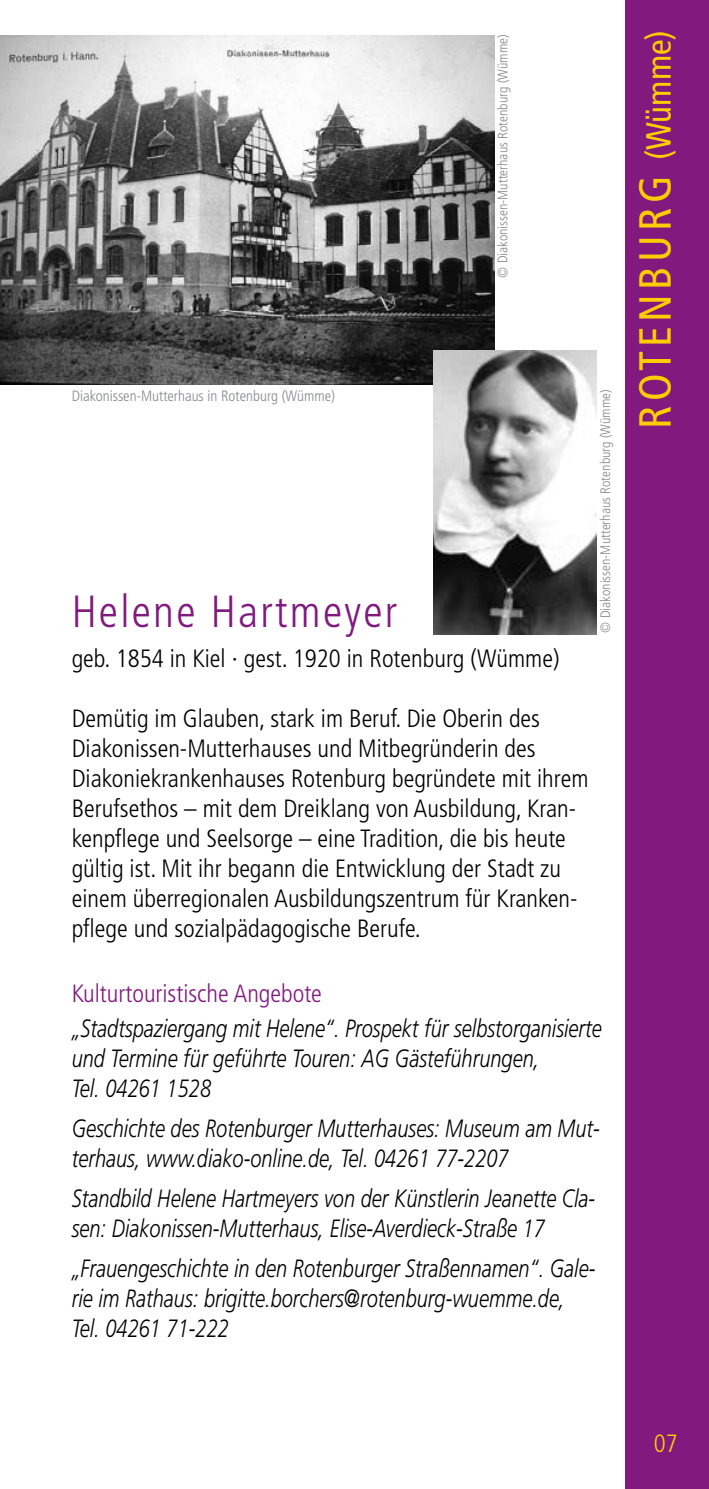
<style>
.page{position:relative;width:709px;height:1489px;background:#fff}
.page>*{position:absolute;margin:0;border:0;box-sizing:border-box;transform-origin:0 0}
.t1{font:condensed 45px "Frutiger";letter-spacing:.1em;color:#fc0}
.t2{font:300 condensed 45px "Frutiger";letter-spacing:.05em;color:#81197f}
.t3{font:italic 300 25px/30px "Frutiger";color:#000;scale:.8 1}
.t4{font:300 condensed 25px/30px "Frutiger";color:#000}
.t5{font:300 condensed 25px "Frutiger";color:#fc0}
.t6{font:300 condensed 15px "Frutiger";color:#87888a}
.t7{font:300 condensed 13.75px "Frutiger";color:#87888a}
.s1{font-style:normal;font-stretch:condensed;color:#81197f}
.s2{font-size:35px}
</style>
<div class="page">
<div style="left:625px;top:0;width:84px;height:1488px;background:#81197f"></div>
<img style="left:0;top:35px;width:494px;height:350px">
<img style="left:433px;top:351px;width:163px;height:283px">
<p class="t7" style="left:495px;top:278px;width:245px;rotate:-90deg">© Diakonissen-Mutterhaus Rotenburg (Wümme)</p>
<p class="t6" style="left:72px;top:387px;width:265px">Diakonissen-Mutterhaus in Rotenburg (Wümme)</p>
<p class="t2" style="left:72px;top:586px;width:327px">Helene Hartmeyer</p>
<p class="t4" style="left:72px;top:643px;width:489px">geb. 1854 in Kiel · gest. 1920 in Rotenburg (Wümme)</p>
<p class="t4" style="left:72px;top:703px;width:518px">Demütig im Glauben, stark im Beruf. Die Oberin des Diakonissen-Mutterhauses und Mitbegründerin des Diakoniekrankenhauses Rotenburg begründete mit ihrem Berufsethos – mit dem Dreiklang von Ausbildung, Kran&shy;kenpflege und Seelsorge – eine Tradition, die bis heute gültig ist. Mit ihr begann die Entwicklung der Stadt zu einem überregionalen Ausbildungszentrum für Kranken&shy;pflege und sozialpädagogische Berufe.</p>
<p class="t7" style="left:597px;top:632px;width:245px;rotate:-90deg">© Diakonissen-Mutterhaus Rotenburg (Wümme)</p>
<p class="t3" style="left:72px;top:975px;width:664px;line-height:35px"><span class="s1">Kulturtouristische Angebote<br></span>„Stadtspaziergang mit Helene“. Prospekt für selbstorganisierte</p>
<p class="t3" style="left:72px;top:1043px;width:586px">und Termine für geführte Touren: AG Gästeführungen,<br>Tel. 04261 1528</p>
<p class="t3" style="left:72px;top:1113px;width:661px">Geschichte des Rotenburger Mutterhauses: Museum am Mut&shy;terhaus, www.diako-online.de, Tel. 04261 77-2207</p>
<p class="t3" style="left:72px;top:1183px;width:656px">Standbild Helene Hartmeyers von der Künstlerin Jeanette Cla&shy;sen: Diakonissen-Mutterhaus, Elise-Averdieck-Straße 17</p>
<p class="t3" style="left:72px;top:1253px;width:656px">„Frauengeschichte in den Rotenburger Straßennamen“. Gale&shy;rie im Rathaus: brigitte.borchers@rotenburg-wuemme.de,<br>Tel. 04261 71-222</p>
<p class="t1" style="left:629px;top:429px;width:401px;rotate:-90deg">ROTENBURG <span class="s2">(Wümme)</span></p>
<p class="t5" style="left:653px;top:1428px;width:26px">07</p>
</div>
